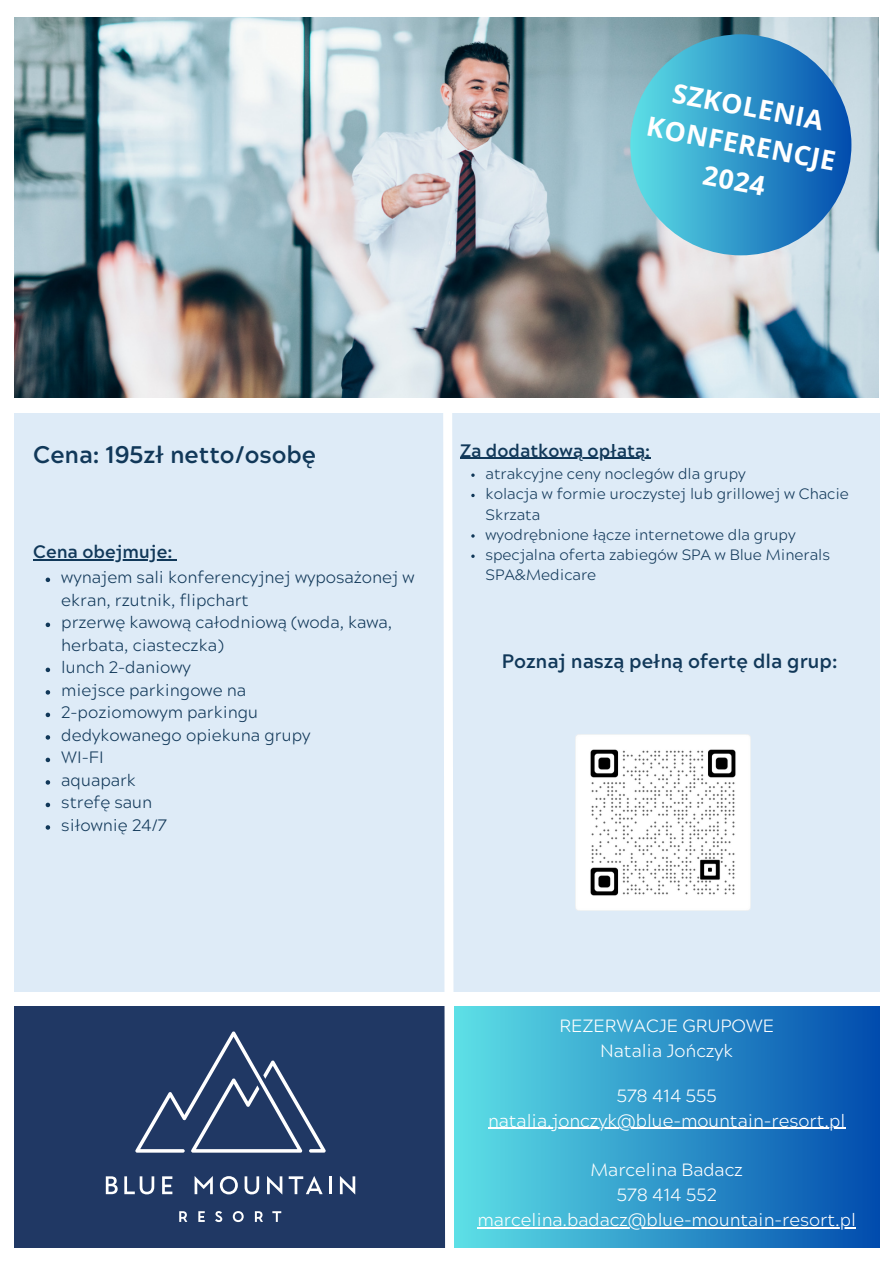
<style>
.page{position:relative;width:894px;height:1264px;background:#fff}
.page>*{position:absolute;margin:0;border:0;box-sizing:border-box;transform-origin:0 0}
.t1{font:700 26.85px "Open Sans";color:#fff}
.t2{font:700 24px "Acherus Grotesque";color:#113859}
.t3{font:700 19.5px "Acherus Grotesque";color:#113859}
.t4{font:700 18px "Acherus Grotesque";color:#113859}
.t5{font:300 17.7px/24.8px "Acherus Grotesque";color:#fff;text-align:center}
.t6{font:300 16.5px/22.5px "Acherus Grotesque";color:#113859}
.t7{font:300 15px/20.2px "Acherus Grotesque";color:#113859}
</style>
<div class="page">
<div style="left:14px;top:1006px;width:423px;height:241px;background:#203864"></div>
<div style="left:14px;top:413px;width:864px;height:578px;background:#deebf7"></div>
<svg style="left:437px;top:397px;width:21px;height:851px"></svg>
<img style="left:14px;top:17px;width:864px;height:380px">
<svg style="left:106px;top:1176px;width:12px;height:18px"></svg>
<svg style="left:124px;top:1176px;width:30px;height:18px"></svg>
<svg style="left:162px;top:1176px;width:10px;height:18px"></svg>
<svg style="left:194px;top:1176px;width:19px;height:18px"></svg>
<svg style="left:220px;top:1176px;width:18px;height:18px"></svg>
<svg style="left:244px;top:1176px;width:15px;height:18px"></svg>
<svg style="left:267px;top:1176px;width:15px;height:18px"></svg>
<svg style="left:288px;top:1176px;width:34px;height:18px"></svg>
<svg style="left:329px;top:1176px;width:2px;height:18px"></svg>
<svg style="left:340px;top:1176px;width:15px;height:18px"></svg>
<svg style="left:179px;top:1211px;width:8px;height:10px"></svg>
<svg style="left:198px;top:1211px;width:7px;height:10px"></svg>
<svg style="left:215px;top:1210px;width:7px;height:11px"></svg>
<svg style="left:233px;top:1210px;width:10px;height:11px"></svg>
<svg style="left:255px;top:1211px;width:8px;height:10px"></svg>
<svg style="left:272px;top:1211px;width:9px;height:10px"></svg>
<svg style="left:135px;top:1031px;width:191px;height:121px;background:#384d74"></svg>
<div style="left:454px;top:1006px;width:425px;height:240px;background:linear-gradient(to right,#60e1e7,#044eae)"></div>
<div style="left:630px;top:34px;width:221px;height:221px;background:linear-gradient(to right,#5ee0e6,#014cae);border-radius:50%"></div>
<img style="left:575px;top:734px;width:175px;height:176px">
<hr style="left:460px;top:458px;width:190px;height:1px;background:#113859">
<svg style="left:471px;top:473px;width:3px;height:4px"></svg>
<svg style="left:471px;top:554px;width:3px;height:4px"></svg>
<hr style="left:33px;top:559px;width:139px;height:1px;background:#113859">
<svg style="left:46px;top:577px;width:4px;height:5px"></svg>
<svg style="left:46px;top:622px;width:4px;height:5px"></svg>
<svg style="left:46px;top:667px;width:4px;height:5px"></svg>
<svg style="left:46px;top:690px;width:4px;height:4px"></svg>
<svg style="left:46px;top:712px;width:4px;height:5px"></svg>
<svg style="left:46px;top:735px;width:4px;height:4px"></svg>
<svg style="left:46px;top:757px;width:4px;height:5px"></svg>
<svg style="left:46px;top:780px;width:4px;height:4px"></svg>
<svg style="left:46px;top:802px;width:4px;height:5px"></svg>
<svg style="left:46px;top:825px;width:4px;height:4px"></svg>
<hr style="left:488px;top:1127px;width:357px;height:1px;background:#fff">
<hr style="left:477px;top:1226px;width:378px;height:1px;background:#fff">
<p class="t1" style="left:676px;top:74px;width:154px;rotate:11deg">SZKOLENIA</p>
<p class="t1" style="left:706px;top:156px;width:64px;rotate:11deg">2024</p>
<p class="t1" style="left:650px;top:107px;width:193px;rotate:11deg">KONFERENCJE</p>
<p class="t2" style="left:33px;top:445px;width:284px">Cena: 195zł netto/osobę</p>
<p class="t4" style="left:33px;top:545px;width:141px">Cena obejmuje:</p>
<p class="t6" style="left:61px;top:568px;width:355px">wynajem sali konferencyjnej wyposażonej w ekran, rzutnik, flipchart</p>
<p class="t6" style="left:61px;top:613px;width:332px">przerwę kawową całodniową (woda, kawa, herbata, ciasteczka)</p>
<p class="t6" style="left:61px;top:658px;width:131px">lunch 2-daniowy</p>
<h3 class="t6" style="left:61px;top:681px;width:186px">miejsce parkingowe na</h3>
<p class="t6" style="left:61px;top:703px;width:198px">2-poziomowym parkingu</p>
<p class="t6" style="left:61px;top:726px;width:250px">dedykowanego opiekuna grupy</p>
<p class="t6" style="left:61px;top:748px;width:44px">WI-FI</p>
<p class="t6" style="left:61px;top:771px;width:76px">aquapark</p>
<p class="t6" style="left:61px;top:793px;width:92px">strefę saun</p>
<h3 class="t6" style="left:61px;top:816px;width:107px">siłownię 24/7</h3>
<h3 class="t4" style="left:460px;top:443px;width:192px">Za dodatkową opłatą:</h3>
<p class="t7" style="left:485px;top:466px;width:262px">atrakcyjne ceny noclegów dla grupy</p>
<p class="t7" style="left:485px;top:486px;width:365px">kolacja w formie uroczystej lub grillowej w Chacie<br>Skrzata</p>
<p class="t7" style="left:485px;top:526px;width:311px">wyodrębnione łącze internetowe dla grupy</p>
<p class="t7" style="left:485px;top:547px;width:346px">specjalna oferta zabiegów SPA w Blue Minerals<br>SPA&amp;Medicare</p>
<p class="t3" style="left:502px;top:653px;width:337px">Poznaj naszą pełną ofertę dla grup:</p>
<p class="t5" style="left:559px;top:1016px;width:216px">REZERWACJE GRUPOWE<br>Natalia Jończyk</p>
<p class="t5" style="left:616px;top:1085px;width:101px">578 414 555</p>
<h4 class="t5" style="left:488px;top:1110px;width:358px">natalia.jonczyk@blue-mountain-resort.pl</h4>
<h4 class="t5" style="left:590px;top:1160px;width:154px">Marcelina Badacz</h4>
<h4 class="t5" style="left:616px;top:1184px;width:101px">578 414 552</h4>
<h4 class="t5" style="left:477px;top:1209px;width:380px">marcelina.badacz@blue-mountain-resort.pl</h4>
</div>
